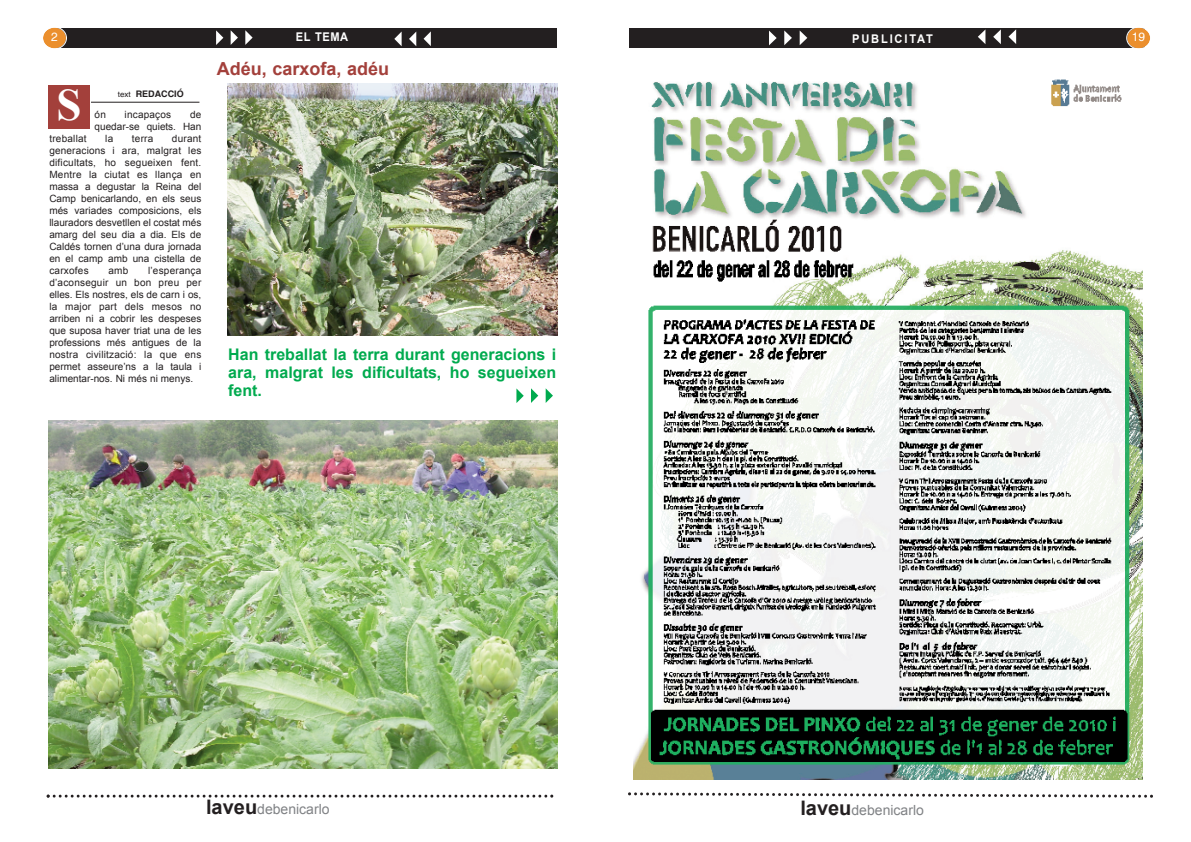
<style>
.page{position:relative;width:1191px;height:842px;background:#fff}
.page>*{position:absolute;margin:0;border:0;box-sizing:border-box;transform-origin:0 0}
.t1{font:700 45px "Times New Roman";color:#fff}
.t2{font:700 18px "Arial";color:#a3403b}
.t3{font:700 16px/18px "Arial";color:#00aa4e;text-align:justify}
.t4{font:14px "Arial";color:#808285}
.t5{font:700 12px "Arial";letter-spacing:.165em;color:#fff;scale:.92 1}
.t6{font:12px "Helvetica";color:#fff}
.t7{font:10px/12px "Arial";color:#231f20;text-align:justify}
.t8{font:10px "Arial";letter-spacing:.02em;color:#231f20}
.t9{font:700 9px "Helvetica";color:#231f20}
.s1{font-weight:400;font-size:8px}
.s2{font-weight:700;font-size:20px;color:#231f20}
</style>
<div class="page">
<div style="left:56px;top:28px;width:500px;height:20px;background:#231f20"></div>
<svg style="left:423px;top:31px;width:8px;height:15px"></svg>
<svg style="left:409px;top:32px;width:7px;height:14px"></svg>
<svg style="left:394px;top:32px;width:7px;height:14px"></svg>
<svg style="left:216px;top:30px;width:7px;height:15px"></svg>
<svg style="left:231px;top:30px;width:7px;height:15px"></svg>
<svg style="left:245px;top:30px;width:8px;height:15px"></svg>
<svg style="left:43px;top:27px;width:24px;height:22px"></svg>
<svg style="left:47px;top:795px;width:506px;height:3px"></svg>
<div style="left:629px;top:28px;width:515px;height:20px;background:#231f20"></div>
<svg style="left:1126px;top:27px;width:24px;height:22px"></svg>
<svg style="left:628px;top:792px;width:525px;height:6px"></svg>
<div style="left:48px;top:85px;width:42px;height:43px;background:#a3403b"></div>
<svg style="left:769px;top:31px;width:7px;height:14px"></svg>
<svg style="left:784px;top:30px;width:8px;height:15px"></svg>
<svg style="left:799px;top:30px;width:8px;height:15px"></svg>
<svg style="left:1008px;top:29px;width:8px;height:15px"></svg>
<svg style="left:993px;top:29px;width:8px;height:15px"></svg>
<svg style="left:978px;top:30px;width:7px;height:14px"></svg>
<hr style="left:91px;top:102px;width:108px;height:1px;background:#231f20">
<img style="left:49px;top:421px;width:508px;height:347px">
<svg style="left:516px;top:388px;width:8px;height:15px"></svg>
<svg style="left:531px;top:388px;width:7px;height:15px"></svg>
<svg style="left:545px;top:388px;width:8px;height:15px"></svg>
<img style="left:634px;top:79px;width:509px;height:700px">
<img style="left:227px;top:84px;width:330px;height:251px">
<p class="t6" style="left:51px;top:30px;width:8px">2</p>
<p class="t5" style="left:296px;top:31px;width:58px">EL TEMA</p>
<h1 class="t1" style="left:56px;top:80px;width:27px">S</h1>
<p class="t9" style="left:118px;top:88px;width:67px"><span class="s1">text</span> REDACCIÓ</p>
<p class="t7" style="left:95px;top:108px;width:13px">ón</p>
<p class="t8" style="left:125px;top:109px;width:48px">incapaços</p>
<p class="t7" style="left:95px;top:108px;width:108px;text-align:right">de<br>quedar-se quiets. Han</p>
<p class="t8" style="left:49px;top:133px;width:39px">treballat</p>
<p class="t7" style="left:105px;top:132px;width:10px">la</p>
<p class="t7" style="left:132px;top:132px;width:23px">terra</p>
<p class="t7" style="left:49px;top:132px;width:153px;text-indent:123px">durant generacions i ara, malgrat les dificultats, ho segueixen fent.<br>Mentre la ciutat es llança en massa a degustar la Reina del Camp benicarlando, en els seus més variades composicions, els llauradors desvetllen el costat més amarg del seu dia a dia. Els de Caldés tornen d’una dura jornada en el camp amb una cistella de carxofes</p>
<p class="t7" style="left:49px;top:264px;width:153px;text-indent:99px">l’esperança d’aconseguir un bon preu per elles. Els nostres, els de carn i os, la major part dels mesos no arriben ni a cobrir les despeses que suposa haver triat una de les professions més antigues de la nostra civilització: la que ens permet asseure’ns a la taula i alimentar-nos. Ni més ni menys.</p>
<p class="t7" style="left:108px;top:264px;width:21px">amb</p>
<h2 class="t2" style="left:217px;top:58px;width:174px">Adéu, carxofa, adéu</h2>
<h3 class="t3" style="left:228px;top:345px;width:329px">Han treballat la terra durant generacions i ara, malgrat les dificultats, ho segueixen fent.</h3>
<p class="t5" style="left:852px;top:32px;width:89px">PUBLICITAT</p>
<h3 class="t4" style="left:206px;top:801px;width:125px"><span class="s2">laveu</span>debenicarlo</h3>
<h3 class="t4" style="left:800px;top:802px;width:125px"><span class="s2">laveu</span>debenicarlo</h3>
<p class="t6" style="left:1131px;top:30px;width:15px">19</p>
</div>
